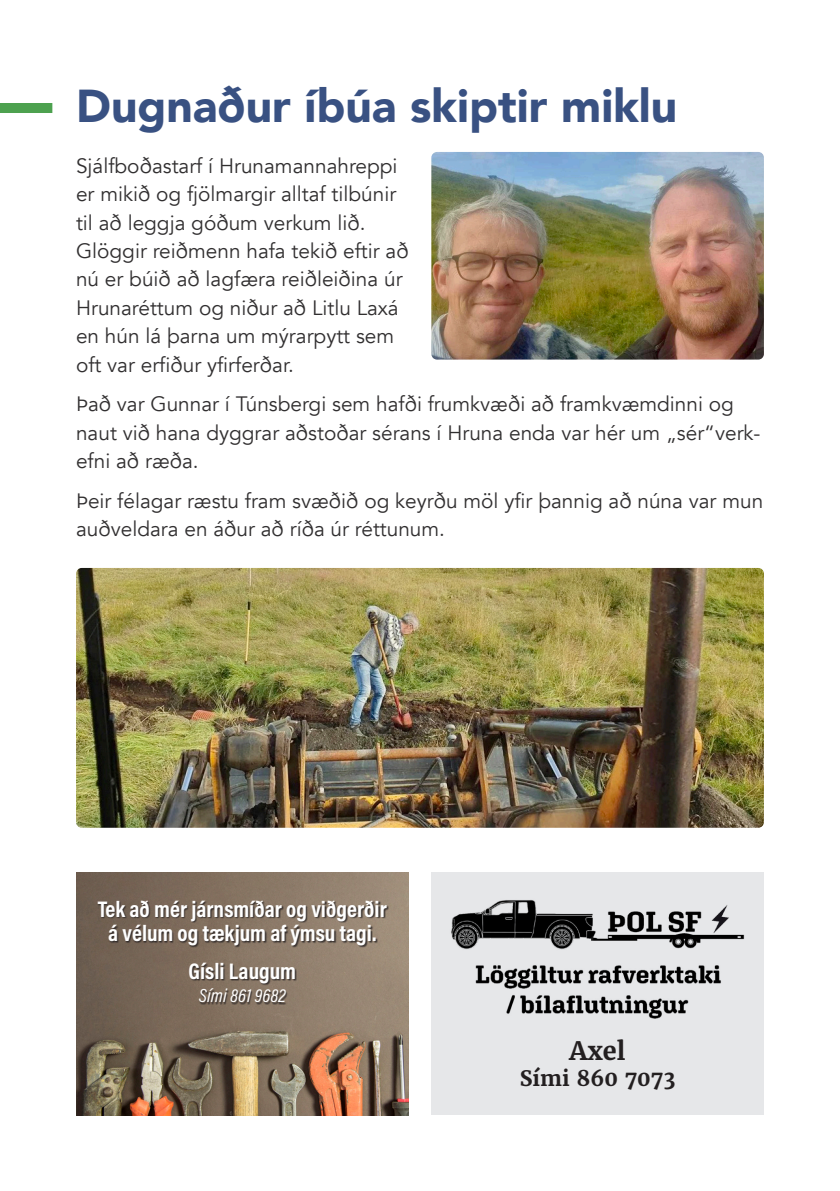
<style>
.page{position:relative;width:840px;height:1191px;background:#fff}
.page>*{position:absolute;margin:0;border:0;box-sizing:border-box;transform-origin:0 0}
.t1{font:900 46px "Avenir";color:#395182}
.t2{font:700 25.4px "Merriweather";color:#231f20}
.t3{font:700 22.8px/24.6px "Acumin Pro Cond";color:#fff;text-align:center}
.t4{font:700 21.2px "Merriweather";color:#231f20}
.t5{font:20.8px/28.4px "Avenir";color:#312f30}
.t6{font:italic 19px "Acumin Pro Cond";color:#fff}
</style>
<div class="page">
<div style="left:0;top:103px;width:52px;height:10px;background:#4da14f"></div>
<img style="left:76px;top:872px;width:332px;height:243px">
<div style="left:98px;top:900px;width:291px;height:104px;background:#231f20;opacity:.8"></div>
<div style="left:431px;top:872px;width:332px;height:243px;background:#e6e7e9"></div>
<img style="left:451px;top:900px;width:294px;height:50px">
<img style="left:475px;top:965px;width:246px;height:24px">
<img style="left:506px;top:995px;width:183px;height:24px">
<img style="left:431px;top:152px;width:332px;height:207px">
<img style="left:76px;top:568px;width:687px;height:259px">
<p class="t1" style="left:76px;top:67px;width:602px">Dugnaður íbúa skiptir miklu</p>
<p class="t5" style="left:76px;top:152px;width:334px">Sjálfboðastarf í Hrunamannahreppi er mikið og fjölmargir alltaf tilbúnir til að leggja góðum verkum lið.<br>Glöggir reiðmenn hafa tekið eftir að nú er búið að lagfæra reiðleiðina úr Hrunaréttum og niður að Litlu Laxá en hún lá þarna um mýrarpytt sem oft var erfiður yfirferðar.</p>
<p class="t5" style="left:76px;top:390px;width:685px">Það var Gunnar í Túnsbergi sem hafði frumkvæði að framkvæmdinni og naut við hana dyggrar aðstoðar sérans í Hruna enda var hér um „sér“verk&shy;efni að ræða.</p>
<p class="t5" style="left:76px;top:487px;width:688px">Þeir félagar ræstu fram svæðið og keyrðu möl yfir þannig að núna var mun auðveldara en áður að ríða úr réttunum.</p>
<p class="t3" style="left:98px;top:896px;width:290px">Tek að mér járnsmíðar og viðgerðir á vélum og tækjum af ýmsu tagi.</p>
<p class="t3" style="left:188px;top:958px;width:109px">Gísli Laugum</p>
<p class="t6" style="left:199px;top:983px;width:88px">Sími 861 9682</p>
<p class="t2" style="left:569px;top:1034px;width:57px">Axel</p>
<p class="t4" style="left:519px;top:1065px;width:157px">Sími 860 7073</p>
</div>
